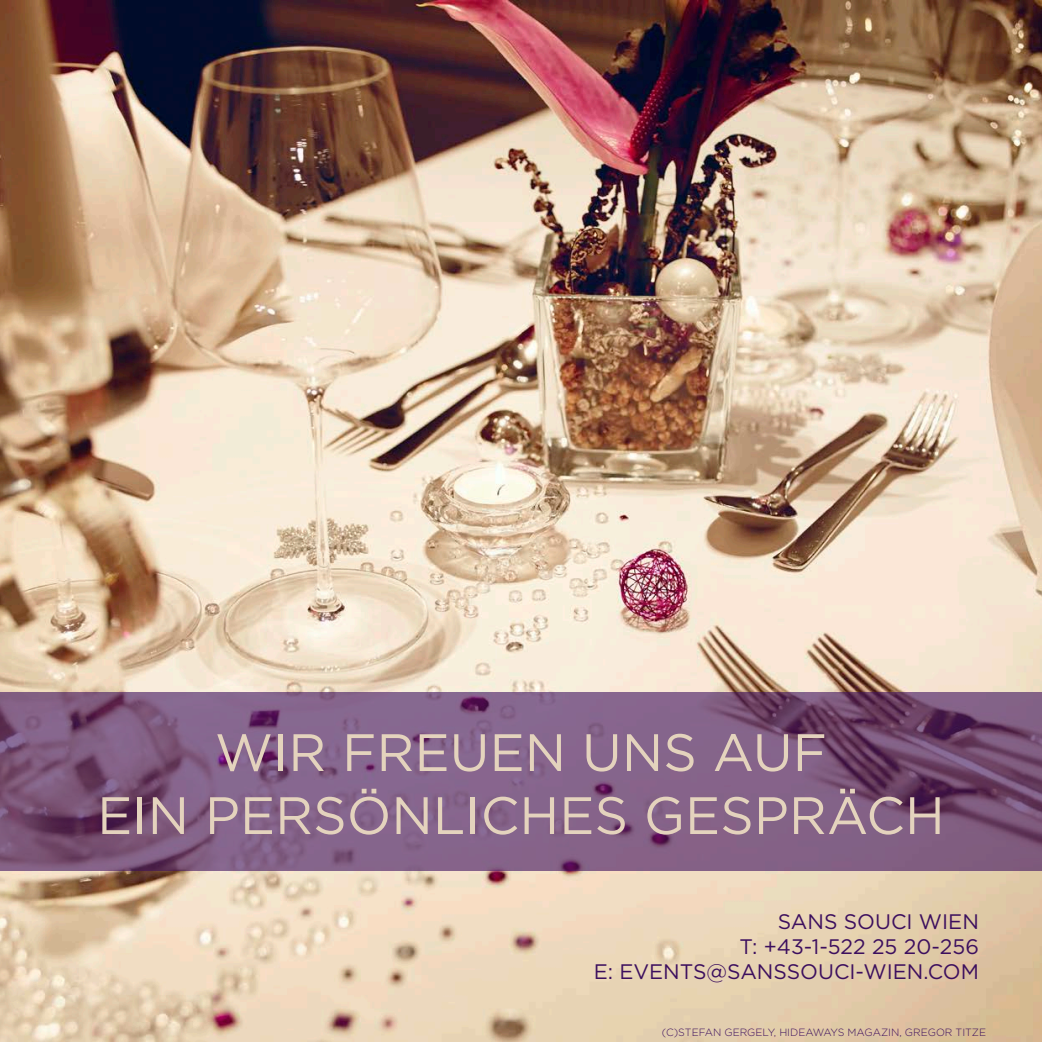
<style>
.page{position:relative;width:1042px;height:1042px;background:#fff}
.page>*{position:absolute;margin:0;border:0;box-sizing:border-box;transform-origin:0 0}
.t1{font:52.5px "Gotham";color:#e4d3bd}
.t2{font:21px "Gotham";color:#3c0f5e}
.t3{font:300 10.5px "Gotham";color:#3c0f5e}
</style>
<div class="page">
<img style="left:0;top:0;width:1042px;height:1042px">
<svg style="left:0;top:692px;width:1042px;height:179px;background:#7d5a80"></svg>
<p class="t1" style="left:215px;top:719px;width:614px">WIR FREUEN UNS AUF</p>
<p class="t1" style="left:97px;top:782px;width:849px">EIN PERSÖNLICHES GESPRÄCH</p>
<p class="t2" style="left:778px;top:907px;width:203px">SANS SOUCI WIEN</p>
<p class="t2" style="left:739px;top:933px;width:241px">T: +43-1-522 25 20-256</p>
<p class="t2" style="left:594px;top:958px;width:387px">E: EVENTS@SANSSOUCI-WIEN.COM</p>
<p class="t3" style="left:662px;top:1025px;width:326px">(C)STEFAN GERGELY, HIDEAWAYS MAGAZIN, GREGOR TITZE</p>
</div>
